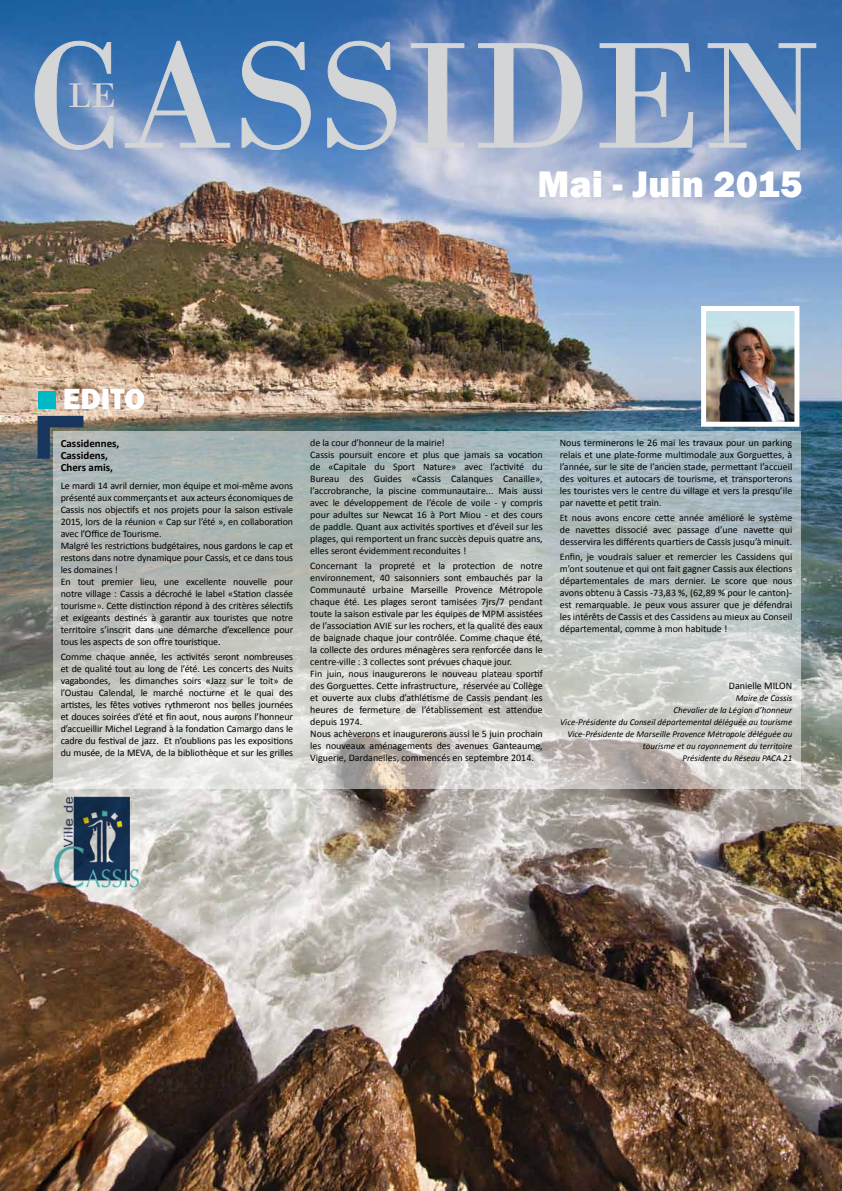
<style>
.page{position:relative;width:842px;height:1191px;background:#fff}
.page>*{position:absolute;margin:0;border:0;box-sizing:border-box;transform-origin:0 0}
.t1{font:158px "Bodoni";color:#d3d5d6}
.t2{font:800 38px "Franklin Gothic";color:#fff}
.t3{font:36px "Bodoni";color:#d3d5d6}
.t4{font:800 30px "Franklin Gothic";color:#fff}
.t5{font:700 11px/12px "Calibri";color:#000}
.t6{font:10px/12px "Calibri";color:#000;text-align:justify}
.t7{font:italic 9px/12px "Calibri";color:#000;text-align:right}
</style>
<div class="page">
<img style="left:0;top:0;width:842px;height:1191px">
<img style="left:707px;top:312px;width:86px;height:109px">
<div style="left:701px;top:306px;width:98px;height:121px;border:5px solid #fff"></div>
<svg style="left:38px;top:416px;width:45px;height:43px"></svg>
<div style="left:39px;top:391px;width:17px;height:17px;background:#00b8c6"></div>
<svg style="left:34px;top:40px;width:81px;height:111px"></svg>
<svg style="left:124px;top:40px;width:107px;height:108px"></svg>
<svg style="left:241px;top:40px;width:70px;height:111px"></svg>
<svg style="left:327px;top:40px;width:70px;height:111px"></svg>
<svg style="left:411px;top:43px;width:54px;height:105px"></svg>
<svg style="left:477px;top:43px;width:106px;height:105px"></svg>
<svg style="left:599px;top:43px;width:95px;height:105px"></svg>
<svg style="left:707px;top:43px;width:110px;height:108px"></svg>
<img style="left:53px;top:789px;width:95px;height:102px">
<svg style="left:53px;top:431px;width:747px;height:357px"></svg>
<h1 class="t1" style="left:27px;top:2px;width:796px">CASSIDEN</h1>
<h3 class="t3" style="left:68px;top:74px;width:46px">LE</h3>
<h2 class="t2" style="left:537px;top:159px;width:266px">Mai - Juin 2015</h2>
<h3 class="t4" style="left:63px;top:379px;width:84px">EDITO</h3>
<p class="t5" style="left:61px;top:437px;width:60px">Cassidennes,<br>Cassidens,<br>Chers amis,</p>
<p class="t6" style="left:61px;top:479px;width:234px;text-align:left">Le mardi 14 avril dernier, mon équipe et moi-même avons présenté aux commerçants et aux acteurs économiques de Cassis nos objectifs et nos projets pour la saison estivale 2015, lors de la réunion « Cap sur l’été », en collaboration avec l’Office de Tourisme.<br>Malgré les restrictions budgétaires, nous gardons le cap et restons dans notre dynamique pour Cassis, et ce dans tous les domaines !<br>En tout premier lieu, une excellente nouvelle pour notre village : Cassis a décroché le label «Station classée tourisme». Cette distinction répond à des critères sélectifs et exigeants destinés à garantir aux touristes que notre territoire s’inscrit dans une démarche d’excellence pour tous les aspects de son offre touristique.</p>
<p class="t6" style="left:61px;top:650px;width:234px">Comme chaque année, les activités seront nombreuses et de qualité tout au long de l’été. Les concerts des Nuits vagabondes, les dimanches soirs «Jazz sur le toit» de l’Oustau Calendal, le marché nocturne et le quai des artistes, les fêtes votives rythmeront nos belles journées et douces soirées d’été et fin aout, nous aurons l’honneur d’accueillir Michel Legrand à la fondation Camargo dans le cadre du festival de jazz. Et n’oublions pas les expositions du musée, de la MEVA, de la bibliothèque et sur les grilles</p>
<p class="t6" style="left:310px;top:437px;width:234px;text-align:left">de la cour d’honneur de la mairie!<br>Cassis poursuit encore et plus que jamais sa vocation de «Capitale du Sport Nature» avec l’activité du Bureau des Guides «Cassis Calanques Canaille», l’accrobranche, la piscine communautaire... Mais aussi avec le développement de l’école de voile - y compris pour adultes sur Newcat 16 à Port Miou - et des cours de paddle. Quant aux activités sportives et d’éveil sur les plages, qui remportent un franc succès depuis quatre ans, elles seront évidemment reconduites !</p>
<p class="t6" style="left:310px;top:560px;width:234px;text-align:left">Concernant la propreté et la protection de notre environnement, 40 saisonniers sont embauchés par la Communauté urbaine Marseille Provence Métropole chaque été. Les plages seront tamisées 7jrs/7 pendant toute la saison estivale par les équipes de MPM assistées de l’association AVIE sur les rochers, et la qualité des eaux de baignade chaque jour contrôlée. Comme chaque été, la collecte des ordures ménagères sera renforcée dans le centre-ville : 3 collectes sont prévues chaque jour.<br>Fin juin, nous inaugurerons le nouveau plateau sportif des Gorguettes. Cette infrastructure, réservée au Collège et ouverte aux clubs d’athlétisme de Cassis pendant les heures de fermeture de l’établissement est attendue depuis 1974.<br>Nous achèverons et inaugurerons aussi le 5 juin prochain les nouveaux aménagements des avenues Ganteaume, Viguerie, Dardanelles, commencés en septembre 2014.</p>
<p class="t6" style="left:560px;top:437px;width:234px">Nous terminerons le 26 mai les travaux pour un parking relais et une plate-forme multimodale aux Gorguettes, à l’année, sur le site de l’ancien stade, permettant l’accueil des voitures et autocars de tourisme, et transporterons les touristes vers le centre du village et vers la presqu’ile par navette et petit train.</p>
<p class="t6" style="left:560px;top:512px;width:234px">Et nous avons encore cette année amélioré le système de navettes dissocié avec passage d’une navette qui desservira les différents quartiers de Cassis jusqu’à minuit.</p>
<p class="t6" style="left:560px;top:550px;width:234px">Enfin, je voudrais saluer et remercier les Cassidens qui m’ont soutenue et qui ont fait gagner Cassis aux élections départementales de mars dernier. Le score que nous avons obtenu à Cassis -73,83 %, (62,89 % pour le canton)- est remarquable. Je peux vous assurer que je défendrai les intérêts de Cassis et des Cassidens au mieux au Conseil départemental, comme à mon habitude !</p>
<p class="t6" style="left:729px;top:679px;width:65px">Danielle MILON</p>
<p class="t7" style="left:560px;top:691px;width:234px">Maire de Cassis<br>Chevalier de la Légion d’honneur<br>Vice-Présidente du Conseil départemental déléguée au tourisme Vice-Présidente de Marseille Provence Métropole déléguée au tourisme et au rayonnement du territoire<br>Présidente du Réseau PACA 21</p>
</div>
